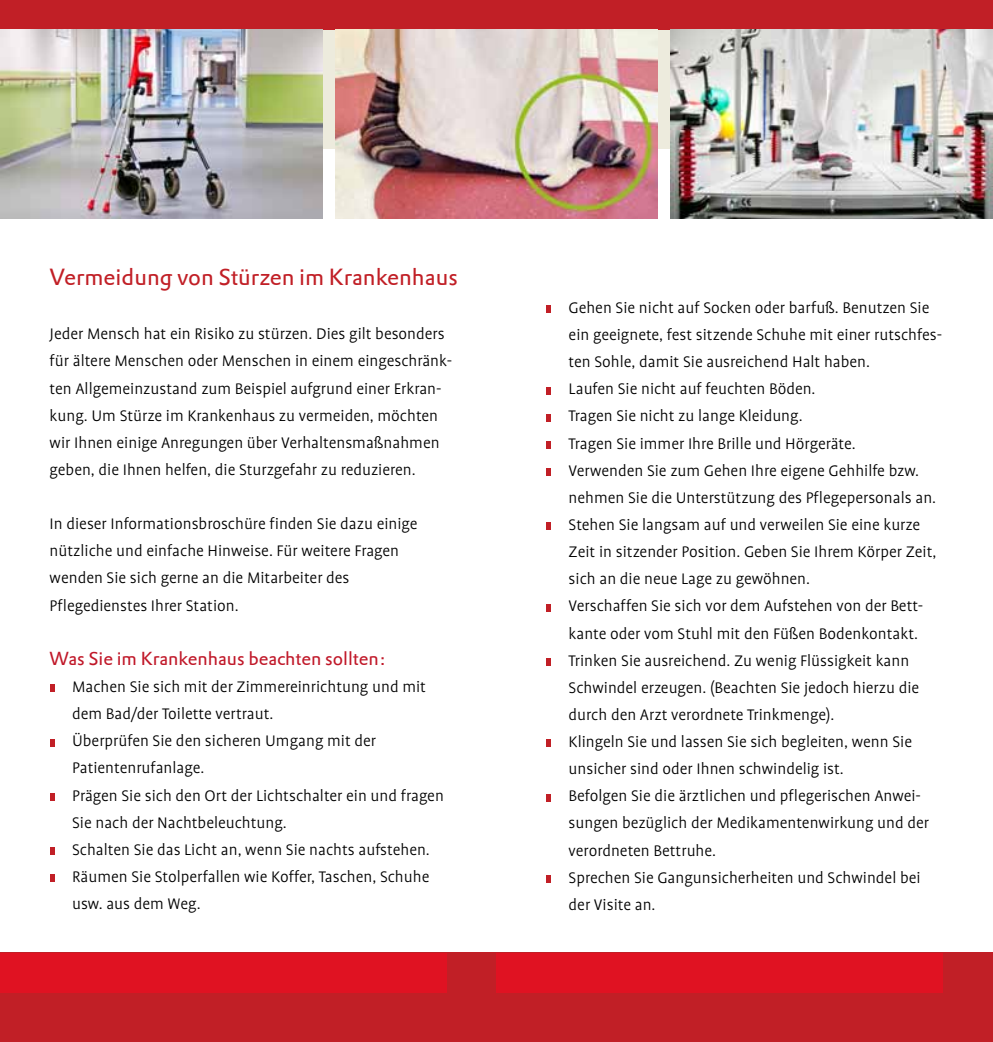
<style>
.page{position:relative;width:993px;height:1042px;background:#fff}
.page>*{position:absolute;margin:0;border:0;box-sizing:border-box;transform-origin:0 0}
.t1{font:22.75px "DTL Prokyon T";color:#c11f26}
.t2{font:18.38px "DTL Prokyon T";color:#c01728}
.t3{font:300 17.5px/27.1px "Profile";color:#000}
</style>
<div class="page">
<div style="left:0;top:0;width:992px;height:149px;background:#edebdd"></div>
<div style="left:0;top:0;width:992px;height:30px;background:#c11f26"></div>
<div style="left:50px;top:684px;width:5px;height:8px;background:#c11f26"></div>
<svg style="left:50px;top:739px;width:5px;height:7px"></svg>
<svg style="left:50px;top:793px;width:5px;height:7px"></svg>
<div style="left:50px;top:847px;width:5px;height:8px;background:#c11f26"></div>
<div style="left:50px;top:874px;width:5px;height:8px;background:#c11f26"></div>
<div style="left:546px;top:305px;width:5px;height:8px;background:#c11f26"></div>
<svg style="left:546px;top:387px;width:5px;height:7px"></svg>
<svg style="left:546px;top:414px;width:5px;height:7px"></svg>
<div style="left:546px;top:441px;width:5px;height:8px;background:#c11f26"></div>
<div style="left:546px;top:468px;width:5px;height:8px;background:#c11f26"></div>
<div style="left:546px;top:522px;width:5px;height:8px;background:#c11f26"></div>
<svg style="left:546px;top:604px;width:5px;height:7px"></svg>
<div style="left:546px;top:658px;width:5px;height:8px;background:#c11f26"></div>
<div style="left:546px;top:739px;width:5px;height:8px;background:#c11f26"></div>
<svg style="left:546px;top:794px;width:5px;height:7px"></svg>
<div style="left:546px;top:875px;width:5px;height:8px;background:#c11f26"></div>
<img style="left:0;top:30px;width:322px;height:188px">
<img style="left:335px;top:30px;width:321px;height:188px">
<img style="left:670px;top:30px;width:322px;height:188px">
<div style="left:0;top:952px;width:496px;height:90px;background:#c11f26"></div>
<div style="left:0;top:952px;width:446px;height:40px;background:#e01222"></div>
<div style="left:496px;top:952px;width:496px;height:90px;background:#c11f26"></div>
<div style="left:496px;top:952px;width:447px;height:40px;background:#e01222"></div>
<h1 class="t1" style="left:50px;top:262px;width:409px">Vermeidung von Stürzen im Krankenhaus</h1>
<p class="t3" style="left:50px;top:320px;width:404px">Jeder Mensch hat ein Risiko zu stürzen. Dies gilt besonders für ältere Menschen oder Menschen in einem eingeschränk&shy;ten Allgemeinzustand zum Beispiel aufgrund einer Erkran&shy;kung. Um Stürze im Krankenhaus zu vermeiden, möchten wir Ihnen einige Anregungen über Verhaltensmaßnahmen geben, die Ihnen helfen, die Sturzgefahr zu reduzieren.</p>
<p class="t3" style="left:50px;top:510px;width:369px">In dieser Informationsbroschüre finden Sie dazu einige nützliche und einfache Hinweise. Für weitere Fragen wenden Sie sich gerne an die Mitarbeiter des Pflegedienstes Ihrer Station.</p>
<p class="t2" style="left:50px;top:646px;width:338px">Was Sie im Krankenhaus beachten sollten:</p>
<p class="t3" style="left:72px;top:673px;width:373px">Machen Sie sich mit der Zimmereinrichtung und mit dem Bad/der Toilette vertraut.<br>Überprüfen Sie den sicheren Umgang mit der Patientenrufanlage.<br>Prägen Sie sich den Ort der Lichtschalter ein und fragen Sie nach der Nachtbeleuchtung.<br>Schalten Sie das Licht an, wenn Sie nachts aufstehen.<br>Räumen Sie Stolperfallen wie Koffer, Taschen, Schuhe usw. aus dem Weg.</p>
<p class="t3" style="left:568px;top:294px;width:375px">Gehen Sie nicht auf Socken oder barfuß. Benutzen Sie ein geeignete, fest sitzende Schuhe mit einer rutschfes&shy;ten Sohle, damit Sie ausreichend Halt haben.<br>Laufen Sie nicht auf feuchten Böden.<br>Tragen Sie nicht zu lange Kleidung.<br>Tragen Sie immer Ihre Brille und Hörgeräte.<br>Verwenden Sie zum Gehen Ihre eigene Gehhilfe bzw. nehmen Sie die Unterstützung des Pflegepersonals an.<br>Stehen Sie langsam auf und verweilen Sie eine kurze Zeit in sitzender Position. Geben Sie Ihrem Körper Zeit, sich an die neue Lage zu gewöhnen.<br>Verschaffen Sie sich vor dem Aufstehen von der Bett&shy;kante oder vom Stuhl mit den Füßen Bodenkontakt.<br>Trinken Sie ausreichend. Zu wenig Flüssigkeit kann Schwindel erzeugen. (Beachten Sie jedoch hierzu die durch den Arzt verordnete Trinkmenge).<br>Klingeln Sie und lassen Sie sich begleiten, wenn Sie unsicher sind oder Ihnen schwindelig ist.<br>Befolgen Sie die ärztlichen und pflegerischen Anwei&shy;sungen bezüglich der Medikamentenwirkung und der verordneten Bettruhe.<br>Sprechen Sie Gangunsicherheiten und Schwindel bei der Visite an.</p>
</div>
